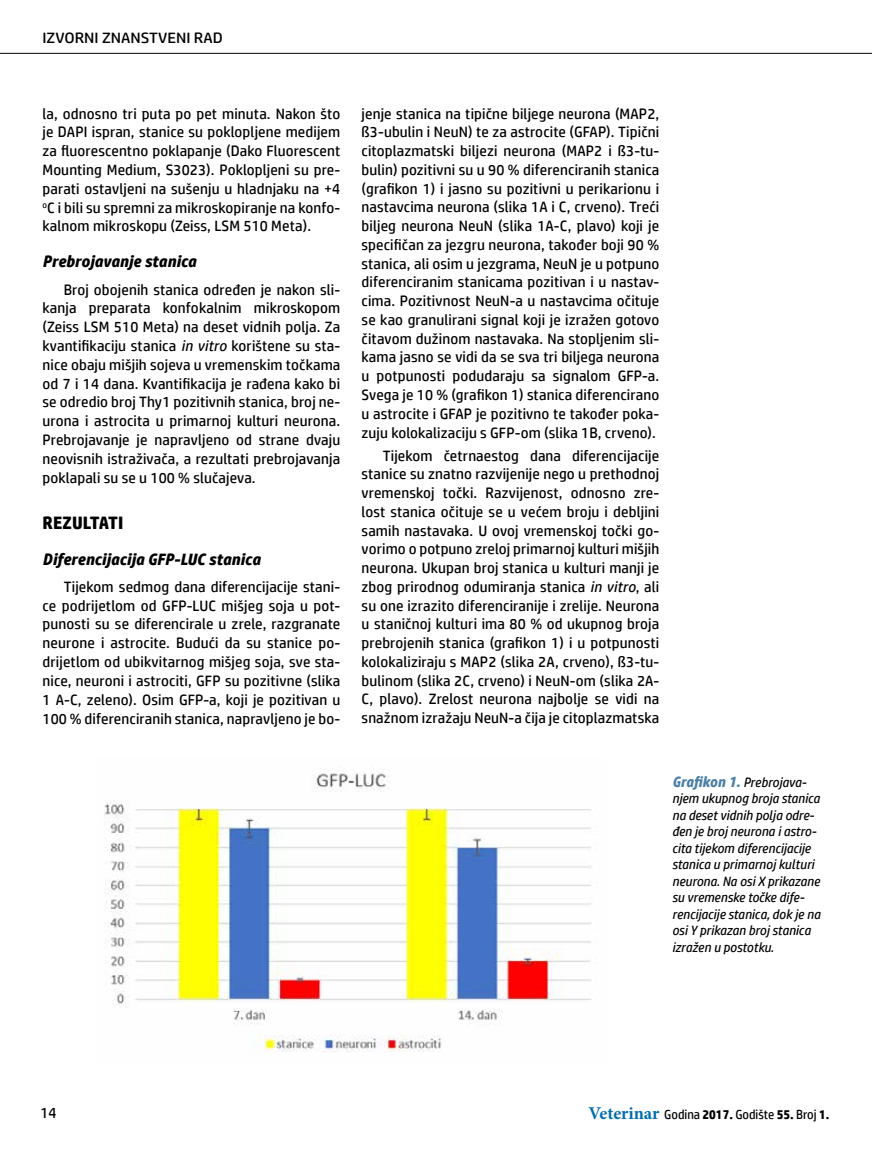
<style>
.page{position:relative;width:872px;height:1170px;background:#fff}
.page>*{position:absolute;margin:0;border:0;box-sizing:border-box;transform-origin:0 0}
.t1{font:700 18px "HP Simplified";letter-spacing:.005em;color:#000}
.t2{font:italic 700 16.5px "HP Simplified";color:#000}
.t3{font:15px/18.8px "HP Simplified";letter-spacing:.01em;color:#000;text-align:justify}
.t4{font:15px "HP Simplified";letter-spacing:.01em;color:#000;scale:1.12 1}
.t5{font:italic 13.5px/16.5px "HP Simplified";color:#000}
.t6{font:13.05px "HP Simplified";color:#000;scale:.95 1}
.s1{font-style:italic}
.s2{font-weight:700;font-size:15px;color:#4c80a5}
.s3{font-family:"Minion Pro";font-weight:700;font-size:18px;color:#006dad}
.s4{font-weight:700}
</style>
<div class="page">
<img style="left:104px;top:772px;width:488px;height:280px">
<hr style="left:0;top:53px;width:872px;height:1px;background:#000">
<p class="t4" style="left:43px;top:29px;width:163px">IZVORNI ZNANSTVENI RAD</p>
<p class="t3" style="left:43px;top:104px;width:299px">la, odnosno tri puta po pet minuta. Nakon što je DAPI ispran, stanice su poklopljene medijem za fluorescentno poklapanje (Dako Fluorescent Mounting Medium, S3023). Poklopljeni su pre&shy;parati ostavljeni na sušenju u hladnjaku na +4 <sup>o</sup>C i bili su spremni za mikroskopiranje na konfo&shy;kalnom mikroskopu (Zeiss, LSM 510 Meta).</p>
<p class="t2" style="left:43px;top:252px;width:155px">Prebrojavanje stanica</p>
<p class="t3" style="left:43px;top:280px;width:299px;text-indent:21px">Broj obojenih stanica određen je nakon sli&shy;kanja preparata konfokalnim mikroskopom (Zeiss LSM 510 Meta) na deset vidnih polja. Za kvantifikaciju stanica <span class="s1">in vitro</span> korištene su sta&shy;nice obaju mišjih sojeva u vremenskim točkama od 7 i 14 dana. Kvantifikacija je rađena kako bi se odredio broj Thy1 pozitivnih stanica, broj ne&shy;urona i astrocita u primarnoj kulturi neurona.<br>Prebrojavanje je napravljeno od strane dvaju neovisnih istraživača, a rezultati prebrojavanja poklapali su se u 100 % slučajeva.</p>
<p class="t1" style="left:43px;top:512px;width:83px">REZULTATI</p>
<p class="t2" style="left:43px;top:549px;width:219px">Diferencijacija GFP-LUC stanica</p>
<p class="t3" style="left:43px;top:577px;width:299px;text-indent:21px">Tijekom sedmog dana diferencijacije stani&shy;ce podrijetlom od GFP-LUC mišjeg soja u pot&shy;punosti su se diferencirale u zrele, razgranate neurone i astrocite. Budući da su stanice po&shy;drijetlom od ubikvitarnog mišjeg soja, sve sta&shy;nice, neuroni i astrociti, GFP su pozitivne (slika 1 A-C, zeleno). Osim GFP-a, koji je pozitivan u 100 % diferenciranih stanica, napravljeno je bo-</p>
<p class="t3" style="left:361px;top:104px;width:299px">jenje stanica na tipične biljege neurona (MAP2, ß3-ubulin i NeuN) te za astrocite (GFAP). Tipični citoplazmatski biljezi neurona (MAP2 i ß3-tu&shy;bulin) pozitivni su u 90 % diferenciranih stanica (grafikon 1) i jasno su pozitivni u perikarionu i nastavcima neurona (slika 1A i C, crveno). Treći biljeg neurona NeuN (slika 1A-C, plavo) koji je specifičan za jezgru neurona, također boji 90 % stanica, ali osim u jezgrama, NeuN je u potpuno diferenciranim stanicama pozitivan i u nastav&shy;cima. Pozitivnost NeuN-a u nastavcima očituje se kao granulirani signal koji je izražen gotovo čitavom dužinom nastavaka. Na stopljenim sli&shy;kama jasno se vidi da se sva tri biljega neurona u potpunosti podudaraju sa signalom GFP-a.<br>Svega je 10 % (grafikon 1) stanica diferencirano u astrocite i GFAP je pozitivno te također poka&shy;zuju kolokalizaciju s GFP-om (slika 1B, crveno).</p>
<p class="t3" style="left:361px;top:445px;width:299px;text-indent:21px">Tijekom četrnaestog dana diferencijacije stanice su znatno razvijenije nego u prethodnoj vremenskoj točki. Razvijenost, odnosno zre&shy;lost stanica očituje se u većem broju i debljini samih nastavaka. U ovoj vremenskoj točki go&shy;vorimo o potpuno zreloj primarnoj kulturi mišjih neurona. Ukupan broj stanica u kulturi manji je zbog prirodnog odumiranja stanica <span class="s1">in vitro</span>, ali su one izrazito diferenciranije i zrelije. Neurona u staničnoj kulturi ima 80 % od ukupnog broja prebrojenih stanica (grafikon 1) i u potpunosti kolokaliziraju s MAP2 (slika 2A, crveno), ß3-tu&shy;bulinom (slika 2C, crveno) i NeuN-om (slika 2A-C, plavo). Zrelost neurona najbolje se vidi na snažnom izražaju NeuN-a čija je citoplazmatska</p>
<p class="t5" style="left:672px;top:773px;width:150px"><span class="s2">Grafikon 1.</span> Prebrojava&shy;njem ukupnog broja stanica na deset vidnih polja odre&shy;đen je broj neurona i astro&shy;cita tijekom diferencijacije stanica u primarnoj kulturi neurona. Na osi X prikazane su vremenske točke dife&shy;rencijacije stanica, dok je na osi Y prikazan broj stanica izražen u postotku.</p>
<p class="t3" style="left:40px;top:1103px;width:18px">14</p>
<p class="t6" style="left:588px;top:1107px;width:255px"><span class="s3">Veterinar</span> Godina <span class="s4">2017.</span> Godište <span class="s4">55.</span> Broj <span class="s4">1.</span></p>
</div>
